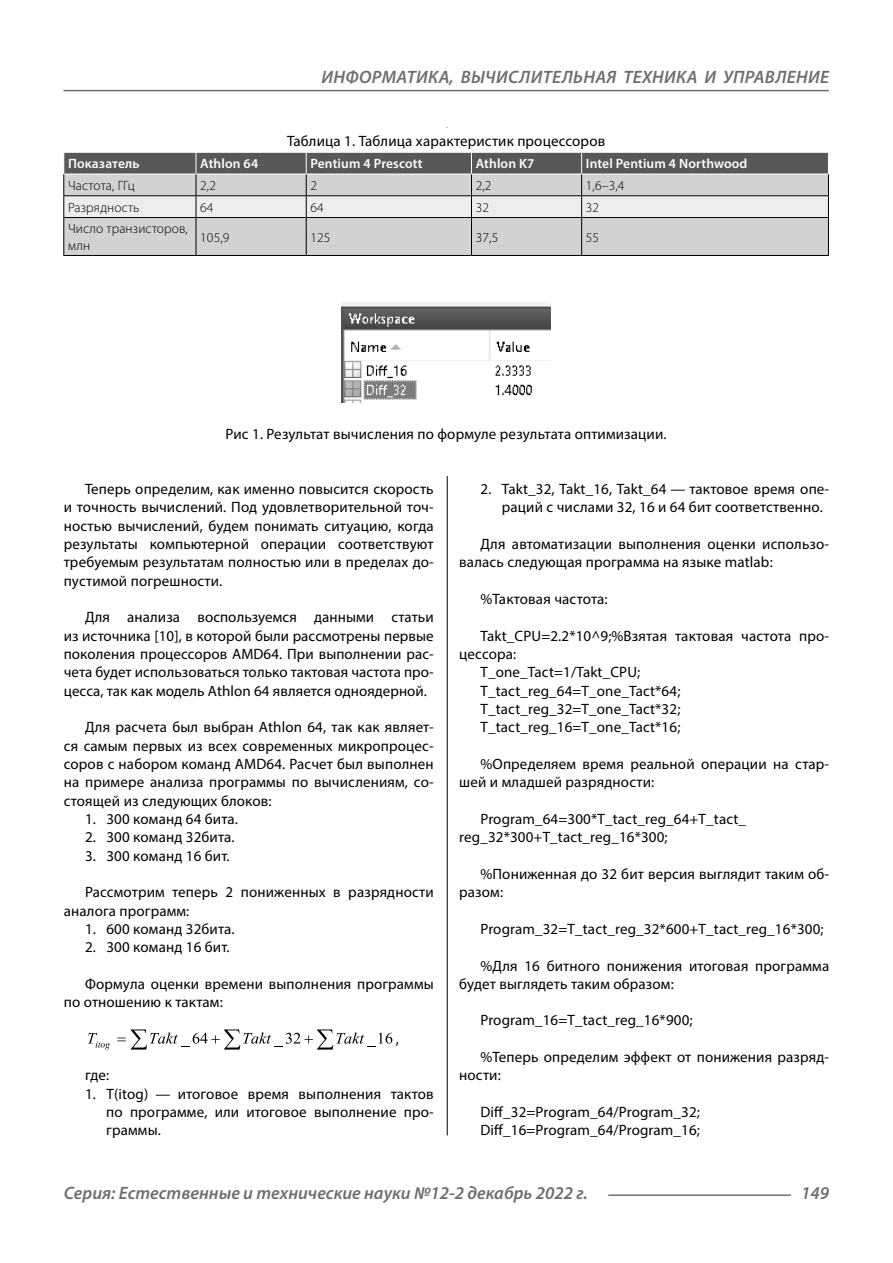
<style>
.page{position:relative;width:893px;height:1263px;background:#fff}
.page>*{position:absolute;margin:0;border:0;box-sizing:border-box;transform-origin:0 0}
.t1{font:italic 600 18px "Myriad Pro";color:#6e6e6e}
.Normal{font:15px/18.3px "Myriad Pro";letter-spacing:.01em;color:#000}
.Normal_0{font:15px "Myriad Pro";letter-spacing:.01em;color:#000}
.podpis{font:15px "Myriad Pro";letter-spacing:.01em;color:#000}
.Tab_content{font:300 13.5px/16.2px "Myriad Pro";letter-spacing:.01em;color:#000}
.Tab_header{font:600 13.5px "Myriad Pro";letter-spacing:.01em;color:#fff}
</style>
<div class="page">
<hr style="left:447px;top:128px;width:1px;height:1007px;background:#000">
<svg style="left:117px;top:1029px;width:275px;height:20px"></svg>
<svg style="left:88px;top:1033px;width:22px;height:16px"></svg>
<div style="left:63px;top:128px;width:766px;height:348px;background:#fff"></div>
<div style="left:64px;top:218px;width:764px;height:37px;background:#d2d2d2"></div>
<svg style="left:63px;top:152px;width:766px;height:65px;background:#b1b1b1"></svg>
<hr style="left:63px;top:217px;width:133px;height:1px;background:#000">
<hr style="left:63px;top:218px;width:1px;height:37px;background:#000">
<hr style="left:196px;top:217px;width:110px;height:1px;background:#000">
<hr style="left:196px;top:218px;width:1px;height:37px;background:#000">
<hr style="left:306px;top:217px;width:165px;height:1px;background:#000">
<hr style="left:306px;top:218px;width:1px;height:37px;background:#000">
<hr style="left:471px;top:217px;width:111px;height:1px;background:#000">
<hr style="left:471px;top:218px;width:1px;height:37px;background:#000">
<hr style="left:582px;top:217px;width:247px;height:1px;background:#000">
<hr style="left:581px;top:218px;width:1px;height:37px;background:#000">
<hr style="left:828px;top:218px;width:1px;height:37px;background:#000">
<hr style="left:63px;top:255px;width:133px;height:1px;background:#000">
<hr style="left:196px;top:255px;width:110px;height:1px;background:#000">
<hr style="left:306px;top:255px;width:165px;height:1px;background:#000">
<hr style="left:471px;top:255px;width:111px;height:1px;background:#000">
<hr style="left:582px;top:255px;width:247px;height:1px;background:#000">
<img style="left:341px;top:302px;width:210px;height:100px">
<hr style="left:608px;top:1194px;width:183px;height:2px;background:#6e6e6e">
<hr style="left:63px;top:90px;width:766px;height:1px;background:#6e6e6e">
<p class="t1" style="left:321px;top:66px;width:25px">Информатика</p>
<p class="t1" style="left:450px;top:66px;width:59px">, вычислител</p>
<p class="t1" style="left:573px;top:66px;width:23px">ьная</p>
<p class="t1" style="left:623px;top:66px;width:12px">техника</p>
<p class="t1" style="left:705px;top:66px;width:41px">и управление</p>
<p class="podpis" style="left:287px;top:132px;width:320px">Таблица 1. Таблица характеристик процессоров</p>
<p class="Tab_header" style="left:68px;top:155px;width:73px">Показатель</p>
<p class="Tab_header" style="left:200px;top:155px;width:59px">Athlon 64</p>
<p class="Tab_header" style="left:310px;top:155px;width:113px">Pentium 4 Prescott</p>
<p class="Tab_header" style="left:476px;top:155px;width:60px">Athlon K7</p>
<p class="Tab_header" style="left:586px;top:155px;width:163px">Intel Pentium 4 Northwood</p>
<p class="Tab_content" style="left:68px;top:177px;width:68px">Частота, ГГц</p>
<p class="Tab_content" style="left:200px;top:177px;width:17px">2,2</p>
<p class="Tab_content" style="left:310px;top:177px;width:8px">2</p>
<p class="Tab_content" style="left:476px;top:177px;width:17px">2,2</p>
<p class="Tab_content" style="left:586px;top:177px;width:40px">1,6–3,4</p>
<p class="Tab_content" style="left:68px;top:199px;width:73px">Разрядность</p>
<p class="Tab_content" style="left:200px;top:199px;width:15px">64</p>
<p class="Tab_content" style="left:310px;top:199px;width:15px">64</p>
<p class="Tab_content" style="left:476px;top:199px;width:15px">32</p>
<p class="Tab_content" style="left:586px;top:199px;width:15px">32</p>
<p class="Tab_content" style="left:68px;top:221px;width:121px">Число транзисторов, млн</p>
<p class="Tab_content" style="left:200px;top:229px;width:31px">105,9</p>
<p class="Tab_content" style="left:310px;top:229px;width:22px">125</p>
<p class="Tab_content" style="left:476px;top:229px;width:24px">37,5</p>
<p class="Tab_content" style="left:586px;top:229px;width:15px">55</p>
<p class="podpis" style="left:226px;top:425px;width:443px">Рис 1. Результат вычисления по формуле результата оптимизации.</p>
<p class="Normal" style="left:64px;top:480px;width:371px;text-align:justify;text-indent:21px">Теперь определим, как именно повысится скорость и точность вычислений. Под удовлетворительной точ&shy;ностью вычислений, будем понимать ситуацию, когда результаты компьютерной операции соответствуют требуемым результатам полностью или в пределах до&shy;пустимой погрешности.</p>
<p class="Normal" style="left:64px;top:608px;width:371px;text-align:justify;text-indent:21px">Для анализа воспользуемся данными статьи из источника [10], в которой были рассмотрены первые поколения процессоров AMD64. При выполнении рас&shy;чета будет использоваться только тактовая частота про&shy;цесса, так как модель Athlon 64 является одноядерной.</p>
<p class="Normal" style="left:64px;top:718px;width:371px;text-align:justify;text-indent:21px">Для расчета был выбран Athlon 64, так как являет&shy;ся самым первых из всех современных микропроцес&shy;соров с набором команд AMD64. Расчет был выполнен на примере анализа программы по вычислениям, со&shy;стоящей из следующих блоков:</p>
<p class="Normal" style="left:85px;top:809px;width:154px">1. 300 команд 64 бита.</p>
<p class="Normal" style="left:85px;top:828px;width:151px">2. 300 команд 32бита.</p>
<p class="Normal" style="left:85px;top:846px;width:146px">3. 00 команд 16 бит.</p>
<p class="Normal" style="left:64px;top:883px;width:371px;text-indent:21px">Рассмотрим теперь 2 пониженных в разрядности аналога программ:</p>
<p class="Normal" style="left:85px;top:919px;width:151px">1. 600 команд 32бита.</p>
<p class="Normal" style="left:85px;top:938px;width:146px">2. 300 команд 16 бит.</p>
<p class="Normal" style="left:64px;top:974px;width:371px;text-indent:21px">Формула оценки времени выполнения программы по отношению к тактам:</p>
<p class="Normal" style="left:396px;top:1029px;width:5px">,</p>
<p class="Normal" style="left:85px;top:1066px;width:26px">где:</p>
<p class="Normal" style="left:106px;top:1084px;width:329px;text-align:justify;text-indent:-21px">1. T(itog) — итоговое время выполнения тактов по программе, или итоговое выполнение про&shy;граммы.</p>
<p class="Normal" style="left:502px;top:480px;width:329px;text-indent:-21px">2. Takt_32, Takt_16, Takt_64 — тактовое время опе&shy;раций с числами 32, 16 и 64 бит соответственно.</p>
<p class="Normal" style="left:459px;top:535px;width:371px;text-indent:21px">Для автоматизации выполнения оценки использо&shy;валась следующая программа на языке matlab:</p>
<p class="Normal" style="left:480px;top:590px;width:129px">%Тактовая частота:</p>
<p class="Normal" style="left:459px;top:626px;width:371px;text-indent:21px">Takt_CPU=2.2*10^9;%Взятая тактовая частота про&shy;цессора:</p>
<p class="Normal_0" style="left:480px;top:663px;width:161px">T_one_Tact=1/Takt_CPU;</p>
<p class="Normal_0" style="left:480px;top:681px;width:201px">T_tact_reg_64=T_one_Tact*64;</p>
<p class="Normal_0" style="left:480px;top:700px;width:201px">T_tact_reg_32=T_one_Tact*32;</p>
<p class="Normal_0" style="left:480px;top:718px;width:201px">T_tact_reg_16=T_one_Tact*16;</p>
<p class="Normal" style="left:459px;top:754px;width:371px;text-indent:21px">%Определяем время реальной операции на стар&shy;шей и младшей разрядности:</p>
<p class="Normal" style="left:459px;top:809px;width:288px;text-indent:21px">Program_64=300*T_tact_reg_64+T_tact_ reg_32*300+T_tact_reg_16*300;</p>
<p class="Normal" style="left:459px;top:864px;width:371px;text-indent:21px">%Пониженная до 32 бит версия выглядит таким об&shy;разом:</p>
<p class="Normal" style="left:480px;top:919px;width:345px">Program_32=T_tact_reg_32*600+T_tact_reg_16*300;</p>
<p class="Normal" style="left:459px;top:956px;width:371px;text-indent:21px">%Для 16 битного понижения итоговая программа будет выглядеть таким образом:</p>
<p class="Normal" style="left:480px;top:1011px;width:214px">Program_16=T_tact_reg_16*900;</p>
<p class="Normal" style="left:459px;top:1048px;width:371px;text-indent:21px">%Теперь определим эффект от понижения разряд&shy;ности:</p>
<p class="Normal" style="left:480px;top:1103px;width:221px">Diff_32=Program_64/Program_32;</p>
<p class="Normal_0" style="left:480px;top:1121px;width:221px">Diff_16=Program_64/Program_16;</p>
<p class="t1" style="left:64px;top:1182px;width:525px">Серия: Естественные и технические науки №12-2 декабрь 2022 г.</p>
<p class="t1" style="left:801px;top:1182px;width:30px">149</p>
</div>
